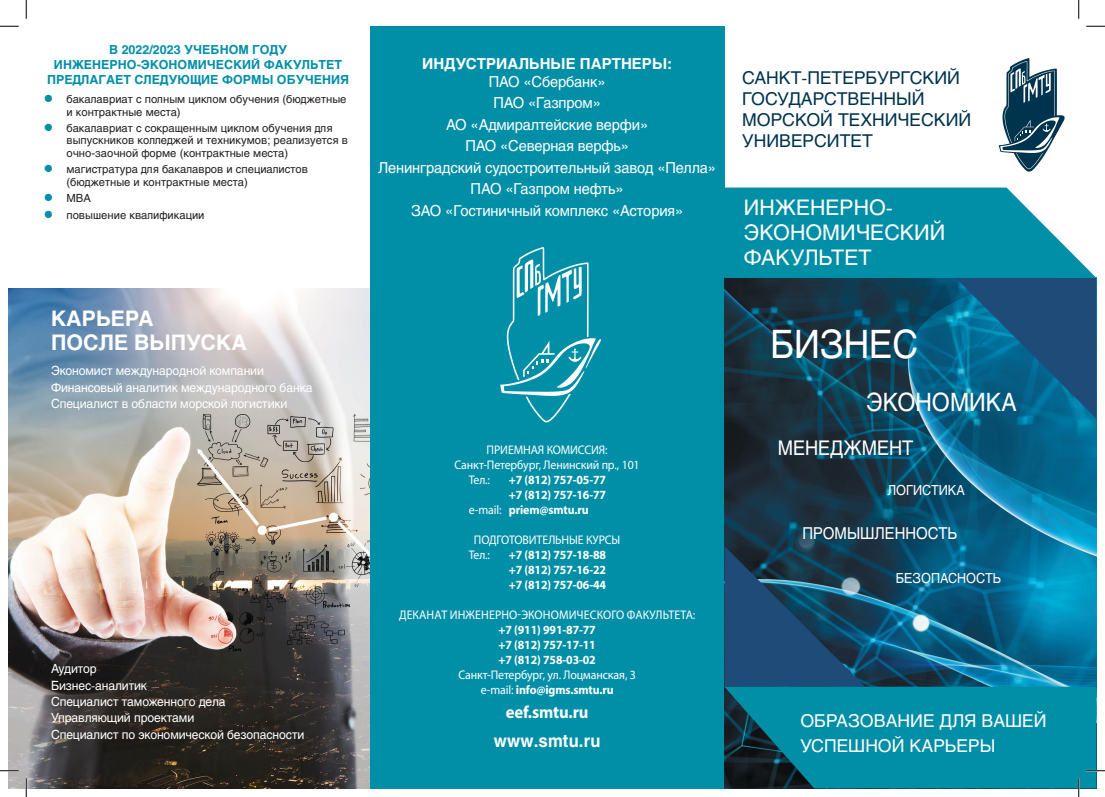
<style>
.page{position:relative;width:1105px;height:797px;background:#fff}
.page>*{position:absolute;margin:0;border:0;box-sizing:border-box;transform-origin:0 0}
.t1{font:38.75px "Helios C";color:#fff;scale:.91 1}
.t2{font:25px "Helios C";color:#fff;scale:.91 1}
.t3{font:21.25px/25px "Helios C";color:#fff}
.t4{font:700 21.25px/23.8px "Helios C";color:#fff}
.t5{font:20px "Helios C";color:#fff;scale:.91 1}
.t6{font:17.5px/21px "Helios C";color:#00334e}
.t7{font:17.5px/25px "Helios C";color:#fff}
.t8{font:700 17.5px "Helios C";letter-spacing:.01em;color:#fff;scale:.95 1}
.t9{font:700 17.5px "Myriad Pro";letter-spacing:-.01em;color:#fff;scale:.95 1}
.t10{font:16.25px "Helios C";color:#fff;scale:.91 1}
.t11{font:15px/21.5px "Helios C";letter-spacing:-.01em;color:#fff;text-align:center}
.t12{font:700 15px "Helios C";color:#fff}
.t13{font:13.75px "Helios C";color:#fff;scale:.91 1}
.t14{font:12.5px/16.2px "Helios C";letter-spacing:-.01em;color:#fff}
.t15{font:700 12.5px/15px "Myriad Pro";letter-spacing:-.01em;color:#fff;text-align:justify;scale:.95 1}
.t16{font:12.5px/15px "Myriad Pro";letter-spacing:-.01em;color:#fff;scale:.95 1}
.t17{font:700 12.5px/15px "Helga C";color:#008fa7;text-align:center}
.t18{font:12.5px "Myriad Pro";letter-spacing:.01em;color:#fff;scale:.95 1}
.t19{font:11.25px/12.5px "Helga C";color:#231f20}
.s1{font-weight:400}
.s2{font-weight:700}
</style>
<div class="page">
<div style="left:370px;top:26px;width:354px;height:762px;background:#008fa7"></div>
<img style="left:724px;top:418px;width:372px;height:268px">
<svg style="left:500px;top:247px;width:101px;height:175px"></svg>
<img style="left:9px;top:288px;width:361px;height:500px">
<svg style="left:724px;top:546px;width:141px;height:140px;background:#1c4769"></svg>
<svg style="left:724px;top:187px;width:372px;height:231px;background:#176a84"></svg>
<svg style="left:724px;top:686px;width:372px;height:102px;background:#028197"></svg>
<svg style="left:999px;top:58px;width:65px;height:114px"></svg>
<svg style="left:0;top:25px;width:19px;height:2px"></svg>
<svg style="left:1086px;top:25px;width:19px;height:2px"></svg>
<svg style="left:0;top:770px;width:19px;height:1px"></svg>
<svg style="left:1086px;top:770px;width:19px;height:1px"></svg>
<svg style="left:25px;top:0;width:2px;height:19px"></svg>
<svg style="left:25px;top:778px;width:2px;height:19px"></svg>
<svg style="left:1078px;top:0;width:1px;height:19px"></svg>
<svg style="left:1078px;top:778px;width:1px;height:19px"></svg>
<p class="t17" style="left:47px;top:42px;width:304px">В 2022/2023 УЧЕБНОМ ГОДУ<br>ИНЖЕНЕРНО-ЭКОНОМИЧЕСКИЙ ФАКУЛЬТЕТ<br>ПРЕДЛАГАЕТ СЛЕДУЮЩИЕ ФОРМЫ ОБУЧЕНИЯ</p>
<p class="t19" style="left:66px;top:93px;width:282px">бакалавриат с полным циклом обучения (бюджетные и контрактные места)</p>
<p class="t19" style="left:66px;top:122px;width:283px">бакалавриат с сокращенным циклом обучения для выпускников колледжей и техникумов; реализуется в очно-заочной форме (контрактные места)</p>
<p class="t19" style="left:66px;top:163px;width:243px">магистратура для бакалавров и специалистов (бюджетные и контрактные места)</p>
<p class="t19" style="left:66px;top:189px;width:140px;line-height:17.2px">МВА<br>повышение квалификации</p>
<h3 class="t4" style="left:51px;top:307px;width:197px">КАРЬЕРА<br>ПОСЛЕ ВЫПУСКА</h3>
<p class="t14" style="left:51px;top:363px;width:263px">Экономист международной компании<br>Финансовый аналитик международного банка<br>Специалист в области морской логистики</p>
<p class="t14" style="left:51px;top:660px;width:255px">Аудитор<br>Бизнес-аналитик<br>Специалист таможенного дела<br>Управляющий проектами<br>Специалист по экономической безопасности</p>
<h3 class="t12" style="left:422px;top:54px;width:251px">ИНДУСТРИАЛЬНЫЕ ПАРТНЕРЫ:</h3>
<h3 class="t11" style="left:378px;top:70px;width:339px">ПАО «Сбербанк»<br>ПАО «Газпром»<br>АО «Адмиралтейские верфи»<br>ПАО «Северная верфь»<br>Ленинградский судостроительный завод «Пелла»<br>ПАО «Газпром нефть»<br>ЗАО «Гостиничный комплекс «Астория»</h3>
<p class="t16" style="left:487px;top:442px;width:129px">ПРИЕМНАЯ КОМИССИЯ:</p>
<p class="t16" style="left:455px;top:457px;width:196px">Санкт-Петербург, Ленинский пр., 101</p>
<p class="t16" style="left:469px;top:472px;width:24px">Тел.:</p>
<p class="t15" style="left:509px;top:472px;width:104px">+7 (812) 757-05-77</p>
<p class="t15" style="left:509px;top:487px;width:104px">+7 (812) 757-16-77</p>
<p class="t15" style="left:469px;top:502px;width:128px"><span class="s1">e-mail:</span> priem@smtu.ru</p>
<p class="t16" style="left:469px;top:532px;width:161px;text-indent:5px">ПОДГОТОВИТЕЛЬНЫЕ КУРСЫ<br>Тел.:</p>
<p class="t15" style="left:509px;top:547px;width:104px">+7 (812) 757-18-88 +7 (812) 757-16-22 +7 (812) 757-06-44</p>
<p class="t18" style="left:399px;top:607px;width:313px">ДЕКАНАТ ИНЖЕНЕРНО-ЭКОНОМИЧЕСКОГО ФАКУЛЬТЕТА:</p>
<p class="t15" style="left:498px;top:622px;width:104px">+7 (911) 991-87-77 +7 (812) 757-17-11 +7 (812) 758-03-02</p>
<p class="t16" style="left:458px;top:667px;width:188px;text-align:center">Санкт-Петербург, ул. Лоцманская, 3 e-mail: <span class="s2">info@igms.smtu.ru</span></p>
<h3 class="t9" style="left:506px;top:700px;width:88px">eef.smtu.ru</h3>
<h3 class="t8" style="left:494px;top:730px;width:114px">www.smtu.ru</h3>
<h3 class="t6" style="left:742px;top:67px;width:231px">САНКТ-ПЕТЕРБУРГСКИЙ<br>ГОСУДАРСТВЕННЫЙ<br>МОРСКОЙ ТЕХНИЧЕСКИЙ<br>УНИВЕРСИТЕТ</h3>
<h3 class="t3" style="left:744px;top:195px;width:203px">ИНЖЕНЕРНО-<br>ЭКОНОМИЧЕСКИЙ<br>ФАКУЛЬТЕТ</h3>
<h1 class="t1" style="left:770px;top:321px;width:164px">БИЗНЕС</h1>
<h2 class="t2" style="left:866px;top:387px;width:167px">ЭКОНОМИКА</h2>
<h3 class="t5" style="left:778px;top:436px;width:151px">МЕНЕДЖМЕНТ</h3>
<p class="t13" style="left:887px;top:482px;width:87px">ЛОГИСТИКА</p>
<h3 class="t10" style="left:802px;top:523px;width:172px">ПРОМЫШЛЕННОСТЬ</h3>
<p class="t13" style="left:896px;top:570px;width:117px">БЕЗОПАСНОСТЬ</p>
<h3 class="t7" style="left:800px;top:708px;width:248px">ОБРАЗОВАНИЕ ДЛЯ ВАШЕЙ<br>УСПЕШНОЙ КАРЬЕРЫ</h3>
</div>
